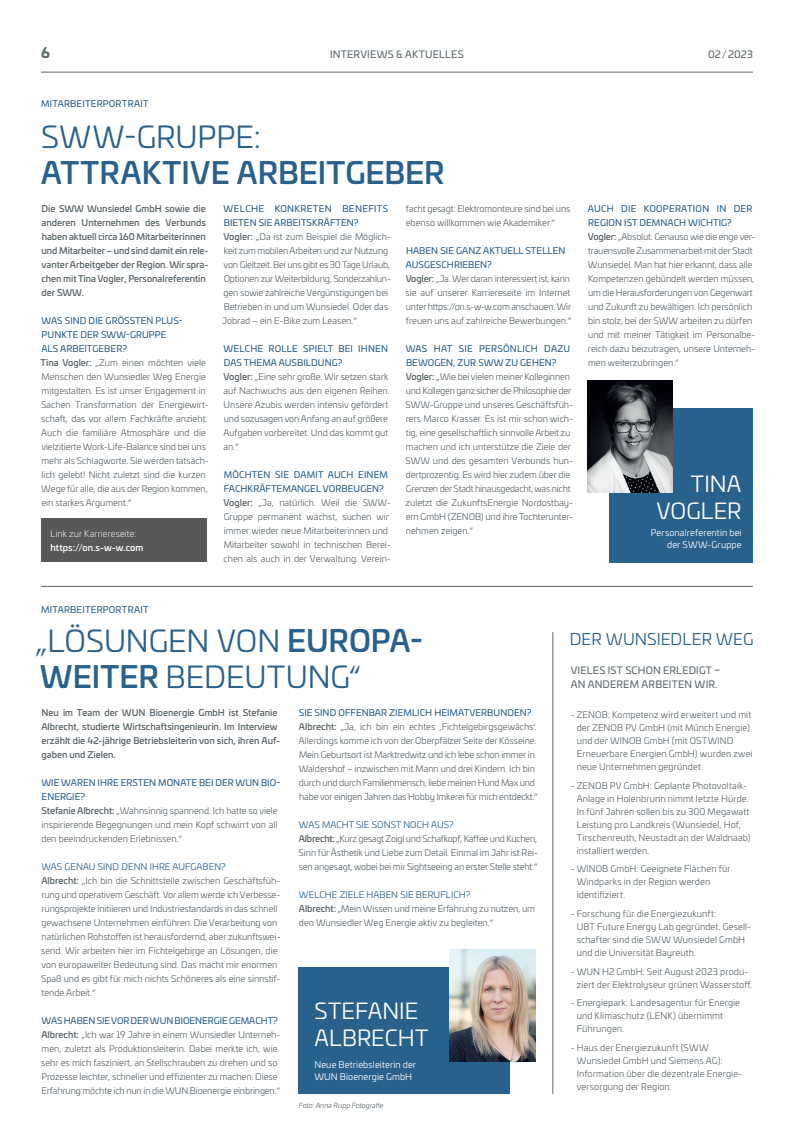
<style>
.page{position:relative;width:794px;height:1134px;background:#fff}
.page>*{position:absolute;margin:0;border:0;box-sizing:border-box;transform-origin:0 0}
.t1{font:30px/36px "Univia Pro";color:#29618d}
.t2{font:500 30px "Univia Pro";letter-spacing:.005em;color:#29618d}
.t3{font:22px/26.4px "Univia Pro";letter-spacing:.005em;color:#fff}
.t4{font:16px "Univia Pro";color:#29618d}
.t5{font:700 14px "Univia Pro";color:#5f696f}
.t6{font:10px/14px "Univia Pro";letter-spacing:.015em;color:#5f696f}
.t7{font:9px/14px "Univia Pro";color:#5f696f}
.t8{font:500 9px/14px "Univia Pro";color:#5f696f}
.t9{font:9px/12px "Univia Pro";letter-spacing:.01em;color:#fff}
.t10{font:9px "Univia Pro";letter-spacing:.03em;color:#29618d}
.t11{font:300 9px "Univia Pro";letter-spacing:.015em;color:#fff}
.t12{font:500 9px "Univia Pro";letter-spacing:.01em;color:#fff}
.t13{font:italic 7px "Univia Pro";letter-spacing:.005em;color:#5f696f}
.s1{color:#29618d}
.s2{font-weight:500}
</style>
<div class="page">
<hr style="left:41px;top:72px;width:712px;height:1px;background:#5f696f">
<hr style="left:552px;top:632px;width:1px;height:462px;background:#5f696f">
<div style="left:41px;top:519px;width:165px;height:43px;background:#57585a"></div>
<div style="left:299px;top:968px;width:211px;height:126px;background:#29618d"></div>
<div style="left:609px;top:408px;width:143px;height:154px;background:#29618d"></div>
<img style="left:587px;top:380px;width:86px;height:112px">
<img style="left:449px;top:949px;width:86px;height:112px">
<hr style="left:41px;top:586px;width:712px;height:1px;background:#5f696f">
<h3 class="t5" style="left:41px;top:41px;width:10px">6</h3>
<p class="t6" style="left:708px;top:47px;width:46px">02/2023</p>
<p class="t6" style="left:330px;top:47px;width:135px">INTERVIEWS &amp; AKTUELLES</p>
<p class="t10" style="left:41px;top:97px;width:109px">MITARBEITERPORTRAIT</p>
<h1 class="t1" style="left:41px;top:118px;width:221px">SWW-GRUPPE:</h1>
<h1 class="t2" style="left:41px;top:150px;width:405px">ATTRAKTIVE ARBEITGEBER</h1>
<p class="t8" style="left:41px;top:201px;width:169px">Die SWW Wunsiedel GmbH sowie die anderen Unternehmen des Verbunds haben aktuell circa 160 Mitarbeiterinnen und Mitarbeiter – und sind damit ein rele&shy;vanter Arbeitgeber der Region. Wir spra&shy;chen mit Tina Vogler, Personalreferentin der SWW.</p>
<p class="t7" style="left:41px;top:313px;width:170px"><span class="s1">WAS SIND DIE GRÖSSTEN PLUS-PUNKTE DER SWW-GRUPPE<br>ALS ARBEITGEBER?<br></span><span class="s2">Tina Vogler:</span> „Zum einen möchten viele Menschen den Wunsiedler Weg Energie mitgestalten. Es ist unser Engagement in Sachen Transformation der Energiewirt&shy;schaft, das vor allem Fachkräfte anzieht.<br>Auch die familiäre Atmosphäre und die vielzitierte Work-Life-Balance sind bei uns mehr als Schlagworte. Sie werden tatsäch&shy;lich gelebt! Nicht zuletzt sind die kurzen Wege für alle, die aus der Region kommen, ein starkes Argument.“</p>
<p class="t11" style="left:50px;top:527px;width:88px">Link zur Karriereseite:</p>
<p class="t12" style="left:50px;top:541px;width:95px">https://on.s-w-w.com</p>
<p class="t7" style="left:222px;top:201px;width:170px"><span class="s1">WELCHE KONKRETEN BENEFITS BIETEN SIE ARBEITSKRÄFTEN?<br></span><span class="s2">Vogler:</span> „Da ist zum Beispiel die Möglich&shy;keit zum mobilen Arbeiten und zur Nutzung von Gleitzeit. Bei uns gibt es 30 Tage Urlaub, Optionen zur Weiterbildung, Sonderzahlun&shy;gen sowie zahlreiche Vergünstigungen bei Betrieben in und um Wunsiedel. Oder das Jobrad – ein E-Bike zum Leasen.“</p>
<p class="t7" style="left:223px;top:341px;width:168px"><span class="s1">WELCHE ROLLE SPIELT BEI IHNEN<br>DAS THEMA AUSBILDUNG?<br></span><span class="s2">Vogler:</span> „Eine sehr große. Wir setzen stark auf Nachwuchs aus den eigenen Reihen.<br>Unsere Azubis werden intensiv gefördert und sozusagen von Anfang an auf größere<br>Aufgaben vorbereitet. Und das kommt gut an.“</p>
<p class="t7" style="left:223px;top:467px;width:169px"><span class="s1">MÖCHTEN SIE DAMIT AUCH EINEM FACHKRÄFTEMANGEL VORBEUGEN?<br></span><span class="s2">Vogler:</span> „Ja, natürlich. Weil die SWW-Gruppe permanent wächst, suchen wir immer wieder neue Mitarbeiterinnen und Mitarbeiter sowohl in technischen Berei&shy;chen als auch in der Verwaltung. Verein-</p>
<p class="t7" style="left:406px;top:201px;width:166px">facht gesagt: Elektromonteure sind bei uns ebenso willkommen wie Akademiker.“</p>
<p class="t7" style="left:405px;top:243px;width:167px"><span class="s1">HABEN SIE GANZ AKTUELL STELLEN AUSGESCHRIEBEN?<br></span><span class="s2">Vogler:</span> „Ja. Wer daran interessiert ist, kann sie auf unserer Karriereseite im Internet unter https://on.s-w-w.com anschauen. Wir freuen uns auf zahlreiche Bewerbungen.“</p>
<p class="t7" style="left:405px;top:341px;width:169px"><span class="s1">WAS HAT SIE PERSÖNLICH DAZU BEWOGEN, ZUR SWW ZU GEHEN?<br></span><span class="s2">Vogler:</span> „Wie bei vielen meiner Kolleginnen und Kollegen ganz sicher die Philosophie der SWW-Gruppe und unseres Geschäftsfüh&shy;rers Marco Krasser. Es ist mir schon wich&shy;tig, eine gesellschaftlich sinnvolle Arbeit zu machen und ich unterstütze die Ziele der SWW und des gesamten Verbunds hun&shy;dertprozentig. Es wird hier zudem über die Grenzen der Stadt hinausgedacht, was nicht zuletzt die ZukunftsEnergie Nordostbay&shy;ern GmbH (ZENOB) und ihre Tochterunter&shy;nehmen zeigen.“</p>
<p class="t7" style="left:588px;top:201px;width:169px"><span class="s1">AUCH DIE KOOPERATION IN DER REGION IST DEMNACH WICHTIG?<br></span><span class="s2">Vogler:</span> „Absolut. Genauso wie die enge ver&shy;trauensvolle Zusammenarbeit mit der Stadt Wunsiedel. Man hat hier erkannt, dass alle Kompetenzen gebündelt werden müssen, um die Herausforderungen von Gegenwart und Zukunft zu bewältigen. Ich persönlich bin stolz, bei der SWW arbeiten zu dürfen und mit meiner Tätigkeit im Personalbe&shy;reich dazu beizutragen, unsere Unterneh&shy;men weiterzubringen.“</p>
<h2 class="t3" style="left:656px;top:470px;width:86px;text-align:right">TINA<br>VOGLER</h2>
<p class="t9" style="left:651px;top:526px;width:92px;text-align:right">Personalreferentin bei der SWW-Gruppe</p>
<p class="t10" style="left:41px;top:603px;width:109px">MITARBEITERPORTRAIT</p>
<h1 class="t1" style="left:36px;top:622px;width:389px">„LÖSUNGEN VON <span class="s2">EUROPA-<br>WEITER</span> BEDEUTUNG“</h1>
<p class="t8" style="left:41px;top:705px;width:240px">Neu im Team der WUN Bioenergie GmbH ist Stefanie Albrecht, studierte Wirtschaftsingenieurin. Im Interview erzählt die 42-jährige Betriebsleiterin von sich, ihren Auf&shy;gaben und Zielen.</p>
<p class="t7" style="left:41px;top:776px;width:240px"><span class="s1">WIE WAREN IHRE ERSTEN MONATE BEI DER WUN BIO-ENERGIE?<br></span><span class="s2">Stefanie Albrecht:</span> „Wahnsinnig spannend. Ich hatte so viele inspirierende Begegnungen und mein Kopf schwirrt von all den beeindruckenden Erlebnissen.“</p>
<p class="t7" style="left:41px;top:860px;width:241px"><span class="s1">WAS GENAU SIND DENN IHRE AUFGABEN?<br></span><span class="s2">Albrecht:</span> „Ich bin die Schnittstelle zwischen Geschäftsfüh&shy;rung und operativem Geschäft. Vor allem werde ich Verbesse&shy;rungsprojekte initiieren und Industriestandards in das schnell gewachsene Unternehmen einführen. Die Verarbeitung von natürlichen Rohstoffen ist herausfordernd, aber zukunftswei&shy;send. Wir arbeiten hier im Fichtelgebirge an Lösungen, die von europaweiter Bedeutung sind. Das macht mir enormen Spaß und es gibt für mich nichts Schöneres als eine sinnstif&shy;tende Arbeit.“</p>
<p class="t7" style="left:41px;top:1014px;width:241px"><span class="s1">WAS HABEN SIE VOR DER WUN BIOENERGIE GEMACHT?<br></span><span class="s2">Albrecht:</span> „Ich war 19 Jahre in einem Wunsiedler Unterneh&shy;men, zuletzt als Produktionsleiterin. Dabei merkte ich, wie sehr es mich fasziniert, an Stellschrauben zu drehen und so Prozesse leichter, schneller und effizienter zu machen. Diese Erfahrung möchte ich nun in die WUN Bioenergie einbringen.“</p>
<p class="t7" style="left:299px;top:705px;width:240px"><span class="s1">SIE SIND OFFENBAR ZIEMLICH HEIMATVERBUNDEN?<br></span><span class="s2">Albrecht:</span> „Ja, ich bin ein echtes ‚Fichtelgebirgsgewächs‘.<br>Allerdings komme ich von der Oberpfälzer Seite der Kösseine.<br>Mein Geburtsort ist Marktredwitz und ich lebe schon immer in Waldershof – inzwischen mit Mann und drei Kindern. Ich bin durch und durch Familienmensch, liebe meinen Hund Max und habe vor einigen Jahren das Hobby Imkerei für mich entdeckt.“</p>
<p class="t7" style="left:299px;top:817px;width:241px"><span class="s1">WAS MACHT SIE SONST NOCH AUS?<br></span><span class="s2">Albrecht:</span> „Kurz gesagt Zoigl und Schafkopf, Kaffee und Kuchen, Sinn für Ästhetik und Liebe zum Detail. Einmal im Jahr ist Rei&shy;sen angesagt, wobei bei mir Sightseeing an erster Stelle steht.“</p>
<p class="t7" style="left:299px;top:888px;width:237px"><span class="s1">WELCHE ZIELE HABEN SIE BERUFLICH?<br></span><span class="s2">Albrecht:</span> „Mein Wissen und meine Erfahrung zu nutzen, um den Wunsiedler Weg Energie aktiv zu begleiten.“</p>
<h2 class="t3" style="left:314px;top:997px;width:115px">STEFANIE<br>ALBRECHT</h2>
<p class="t9" style="left:314px;top:1058px;width:103px">Neue Betriebsleiterin der<br>WUN Bioenergie GmbH</p>
<p class="t13" style="left:299px;top:1100px;width:86px">Foto: Anna Rupp Fotografie</p>
<h3 class="t4" style="left:570px;top:627px;width:185px">DER WUNSIEDLER WEG</h3>
<p class="t6" style="left:571px;top:663px;width:151px">VIELES IST SCHON ERLEDIGT –<br>AN ANDEREM ARBEITEN WIR.</p>
<p class="t7" style="left:576px;top:708px;width:177px;line-height:13px;text-indent:-6px">- ZENOB: Kompetenz wird erweitert und mit der ZENOB PV GmbH (mit Münch Energie) und der WINOB GmbH (mit OSTWIND Erneuerbare Energien GmbH) wurden zwei neue Unternehmen gegründet.</p>
<p class="t7" style="left:576px;top:778px;width:175px;line-height:13px;text-indent:-6px">- ZENOB PV GmbH: Geplante Photovoltaik-Anlage in Holenbrunn nimmt letzte Hürde.<br>In fünf Jahren sollen bis zu 300 Megawatt Leistung pro Landkreis (Wunsiedel, Hof, Tirschenreuth, Neustadt an der Waldnaab) installiert werden.</p>
<p class="t7" style="left:576px;top:862px;width:155px;line-height:13px;text-indent:-6px">- WINOB GmbH: Geeignete Flächen für<br>Windparks in der Region werden identifiziert.</p>
<p class="t7" style="left:576px;top:907px;width:176px;line-height:13px;text-indent:-6px">- Forschung für die Energiezukunft:<br>UBT Future Energy Lab gegründet. Gesell&shy;schafter sind die SWW Wunsiedel GmbH und die Universität Bayreuth.</p>
<p class="t7" style="left:576px;top:964px;width:177px;line-height:13px;text-indent:-6px">- WUN H2 GmbH: Seit August 2023 produ&shy;ziert der Elektrolyseur grünen Wasserstoff.</p>
<p class="t7" style="left:576px;top:996px;width:165px;line-height:13px;text-indent:-6px">- Energiepark: Landesagentur für Energie und Klimaschutz (LENK) übernimmt<br>Führungen.</p>
<p class="t7" style="left:576px;top:1041px;width:167px;line-height:13px;text-indent:-6px">- Haus der Energiezukunft (SWW<br>Wunsiedel GmbH und Siemens AG):<br>Information über die dezentrale Energie&shy;versorgung der Region.</p>
</div>
